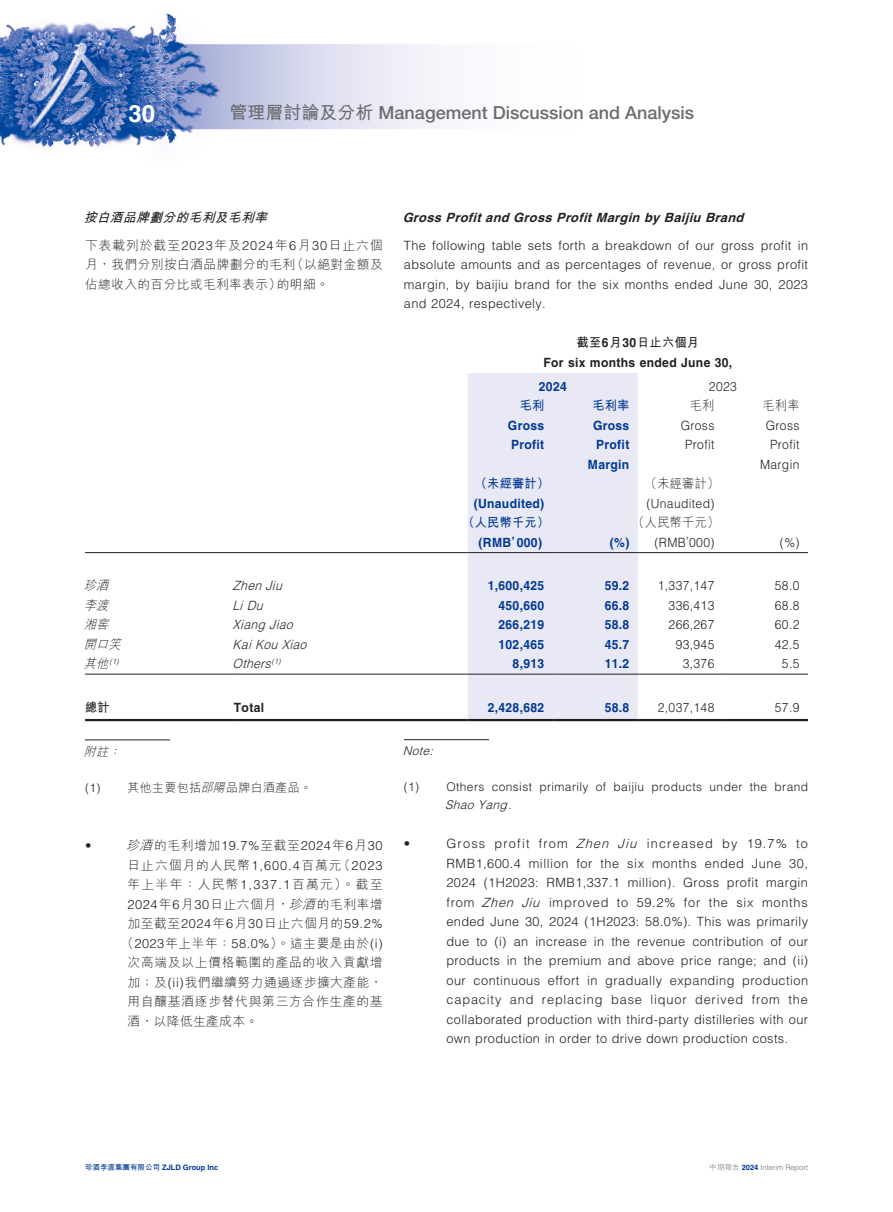
<style>
.page{position:relative;width:893px;height:1212px;background:#fff}
.page>*{position:absolute;margin:0;border:0;box-sizing:border-box;transform-origin:0 0}
.t1{font:700 24px "Helvetica LT Std";color:#fff}
.t2{font:500 18px "Helvetica Neue LT Std";color:#6c6d70}
.t3{font:300 12.75px/19.5px "Helvetica LT Std";letter-spacing:.03em;color:#231f20;text-align:justify}
.t4{font:300 12.75px/19.5px "M Hei HK";letter-spacing:.045em;color:#231f20}
.t5{font:700 12.75px/19.5px "Helvetica LT Std";letter-spacing:.03em;color:#003894;scale:.95 1}
.t6{font:300 12.75px/19.5px "Helvetica LT Std";letter-spacing:.03em;color:#231f20;text-align:center;scale:.95 1}
.t7{font:300 12.75px/28px "M Hei HK";letter-spacing:.075em;color:#231f20}
.t8{font:italic 700 12.75px "Helvetica LT Std";color:#231f20}
.t9{font:italic 300 12.75px "Helvetica LT Std";color:#231f20;scale:.95 1}
.t10{font:700 12.75px "Helvetica LT Std";letter-spacing:.03em;color:#231f20;scale:.95 1}
.t11{font:300 12.75px "M Hei HK";letter-spacing:.1em;color:#231f20}
.t12{font:700 12.75px "M Hei HK";letter-spacing:.03em;color:#003894;scale:.95 1}
.t13{font:300 12.75px "M Hei HK";letter-spacing:.045em;color:#231f20;scale:.95 1}
.t14{font:700 12.75px "M Hei HK";letter-spacing:.03em;color:#231f20;scale:.95 1}
.t15{font:italic 300 12.75px "M Hei HK";color:#231f20;scale:.95 1}
.t16{font:300 12px/18px "Helvetica LT Std";letter-spacing:.03em;color:#231f20}
.t17{font:300 12px "M Hei HK";letter-spacing:.03em;color:#231f20}
.t18{font:italic 300 12px "Helvetica LT Std";color:#231f20}
.t19{font:italic 300 12px "M Hei HK";color:#231f20}
.t20{font:700 7.5px "Helvetica LT Std";color:#003894}
.t21{font:300 7.5px "Helvetica LT Std";color:#6c6d70}
.t22{font:italic 300 7.5px "Helvetica LT Std";color:#231f20;scale:.95 1}
.s1{font-family:"M Hei HK";font-weight:700}
.s2{font-weight:700;font-style:italic}
.s3{font-family:"Helvetica LT Std"}
.s4{font-family:"M Hei HK";font-size:12.75px}
.s5{font-style:italic}
.s6{font-family:"M Hei HK";font-style:italic}
.s7{font-family:"M Hei HK"}
.s8{font-weight:700;color:#003894}
</style>
<div class="page">
<img style="left:0;top:13px;width:808px;height:728px">
<div style="left:468px;top:373px;width:170px;height:346px;background:#e9e8f5"></div>
<hr style="left:85px;top:552px;width:149px;height:1px;background:#231f20">
<hr style="left:234px;top:552px;width:234px;height:1px;background:#231f20">
<hr style="left:468px;top:552px;width:85px;height:1px;background:#231f20">
<hr style="left:553px;top:552px;width:85px;height:1px;background:#231f20">
<hr style="left:638px;top:552px;width:85px;height:1px;background:#231f20">
<hr style="left:723px;top:552px;width:85px;height:1px;background:#231f20">
<hr style="left:85px;top:674px;width:149px;height:1px;background:#231f20">
<hr style="left:234px;top:674px;width:234px;height:1px;background:#231f20">
<hr style="left:468px;top:674px;width:85px;height:1px;background:#231f20">
<hr style="left:553px;top:674px;width:85px;height:1px;background:#231f20">
<hr style="left:638px;top:674px;width:85px;height:1px;background:#231f20">
<hr style="left:723px;top:674px;width:85px;height:1px;background:#231f20">
<hr style="left:85px;top:719px;width:149px;height:2px;background:#231f20">
<hr style="left:234px;top:719px;width:234px;height:2px;background:#231f20">
<hr style="left:468px;top:719px;width:85px;height:2px;background:#231f20">
<hr style="left:553px;top:719px;width:85px;height:2px;background:#231f20">
<hr style="left:638px;top:719px;width:85px;height:2px;background:#231f20">
<hr style="left:723px;top:719px;width:85px;height:2px;background:#231f20">
<hr style="left:404px;top:739px;width:85px;height:1px;background:#231f20">
<hr style="left:85px;top:739px;width:85px;height:1px;background:#231f20">
<h1 class="t1" style="left:129px;top:99px;width:28px">30</h1>
<h2 class="t2" style="left:230px;top:102px;width:466px"><span class="s1">管理層討論及分析</span> Management Discussion and Analysis</h2>
<p class="t7" style="left:84px;top:203px;width:300px"><span class="s2">按白酒品牌劃分的毛利及毛利率<br></span>下表載列於截至<span class="s3">2023</span>年及<span class="s3">2024</span>年<span class="s3">6</span>月<span class="s3">30</span>日止六個</p>
<p class="t4" style="left:85px;top:255px;width:299px">月，我們分別按白酒品牌劃分的毛利（以絕對金額及佔總收入的百分比或毛利率表示）的明細。</p>
<p class="t8" style="left:403px;top:209px;width:346px">Gross Profitand Gross ProfitMargin by Baij iu Brand</p>
<p class="t3" style="left:404px;top:235px;width:406px">The following table sets forth a breakdown of our gross profit in absolute amounts and as percentages of revenue, or gross profit margin, by baijiu brand for the six months ended June 30, 2023 and 2024, respectively.</p>
<p class="t14" style="left:577px;top:333px;width:130px">截至<span class="s3">6</span>月<span class="s3">30</span>日止六個月</p>
<p class="t10" style="left:543px;top:354px;width:200px">For six months ended June 30,</p>
<p class="t5" style="left:539px;top:376px;width:31px">2024</p>
<p class="t6" style="left:709px;top:376px;width:31px">2023</p>
<p class="t12" style="left:520px;top:396px;width:27px">毛利</p>
<p class="t12" style="left:592px;top:396px;width:40px">毛利率</p>
<p class="t13" style="left:690px;top:399px;width:27px">毛利</p>
<p class="t13" style="left:762px;top:399px;width:40px">毛利率</p>
<p class="t5" style="left:508px;top:415px;width:40px">Gross<br>Profit</p>
<p class="t5" style="left:588px;top:415px;width:45px;text-align:right">Gross<br>Profit<br>Margin</p>
<p class="t6" style="left:681px;top:415px;width:37px">Gross<br>Profit</p>
<p class="t6" style="left:760px;top:415px;width:43px;text-align:right">Gross<br>Profit<br>Margin</p>
<p class="t12" style="left:475px;top:474px;width:80px">（未經審計）</p>
<p class="t13" style="left:645px;top:477px;width:80px">（未經審計）</p>
<p class="t5" style="left:474px;top:493px;width:76px">(Unaudited)</p>
<p class="t6" style="left:646px;top:493px;width:73px">(Unaudited)</p>
<p class="t12" style="left:462px;top:513px;width:93px">（人民幣千元）</p>
<p class="t13" style="left:632px;top:516px;width:93px">（人民幣千元）</p>
<p class="t5" style="left:479px;top:532px;width:68px">(RMB’ 000)</p>
<p class="t5" style="left:610px;top:532px;width:22px">(%)</p>
<p class="t6" style="left:654px;top:532px;width:65px">(RMB’000)</p>
<p class="t6" style="left:780px;top:532px;width:22px">(%)</p>
<p class="t15" style="left:84px;top:579px;width:31px">珍酒</p>
<p class="t9" style="left:233px;top:578px;width:58px">ZhenJiu</p>
<p class="t5" style="left:488px;top:576px;width:61px">1,600,425</p>
<p class="t5" style="left:605px;top:576px;width:27px">59.2</p>
<p class="t6" style="left:658px;top:576px;width:61px">1,337,147</p>
<p class="t6" style="left:775px;top:576px;width:27px">58.0</p>
<p class="t15" style="left:84px;top:599px;width:31px">李渡</p>
<p class="t9" style="left:233px;top:597px;width:37px">LiDu</p>
<p class="t5" style="left:498px;top:595px;width:50px">450,660</p>
<p class="t5" style="left:605px;top:595px;width:27px">66.8</p>
<p class="t6" style="left:669px;top:595px;width:50px">336,413</p>
<p class="t6" style="left:775px;top:595px;width:27px">68.8</p>
<p class="t15" style="left:84px;top:618px;width:31px">湘窖</p>
<p class="t9" style="left:233px;top:617px;width:69px">Xiang Jiao</p>
<p class="t5" style="left:498px;top:615px;width:50px">266,219</p>
<p class="t5" style="left:605px;top:615px;width:27px">58.8</p>
<p class="t6" style="left:669px;top:615px;width:50px">266,267</p>
<p class="t6" style="left:775px;top:615px;width:27px">60.2</p>
<p class="t15" style="left:84px;top:638px;width:44px">開口笑</p>
<p class="t9" style="left:233px;top:636px;width:84px">KaiKouXiao</p>
<p class="t5" style="left:498px;top:634px;width:50px">102,465</p>
<p class="t5" style="left:605px;top:634px;width:27px">45.7</p>
<p class="t6" style="left:676px;top:634px;width:42px">93,945</p>
<p class="t6" style="left:775px;top:634px;width:27px">42.5</p>
<p class="t22" style="left:84px;top:657px;width:41px"><span class="s4">其他</span>(1)</p>
<p class="t9" style="left:233px;top:656px;width:55px">Others<sup>(1)</sup></p>
<p class="t5" style="left:513px;top:654px;width:35px">8,913</p>
<p class="t5" style="left:605px;top:654px;width:27px">11.2</p>
<p class="t6" style="left:683px;top:654px;width:35px">3,376</p>
<p class="t6" style="left:782px;top:654px;width:20px">5.5</p>
<p class="t14" style="left:85px;top:698px;width:27px">總計</p>
<p class="t10" style="left:234px;top:700px;width:33px">Total</p>
<p class="t5" style="left:488px;top:697px;width:61px">2,428,682</p>
<p class="t5" style="left:605px;top:697px;width:27px">58.8</p>
<p class="t6" style="left:658px;top:697px;width:61px">2,037,148</p>
<p class="t6" style="left:775px;top:697px;width:27px">57.9</p>
<p class="t18" style="left:403px;top:744px;width:35px">Note:</p>
<p class="t16" style="left:445px;top:778px;width:364px;text-indent:-41px">(1) Others consist primarily of baijiu products under the brand<br><span class="s5">Shao Yang</span>.</p>
<p class="t3" style="left:404px;top:834px;width:8px">•</p>
<p class="t3" style="left:446px;top:834px;width:363px">Gross profit from <span class="s5">Zhen Jiu</span> increased by 19.7% to RMB1,600.4 million for the six months ended June 30, 2024 (1H2023: RMB1,337.1 million). Gross profit margin from <span class="s5">Zhen Jiu</span> improved to 59.2% for the six months ended June 30, 2024 (1H2023: 58.0%). This was primarily due to (i) an increase in the revenue contribution of our products in the premium and above price range; and (ii) our continuous effort in gradually expanding production capacity and replacing base liquor derived from the collaborated production with third-party distilleries with our own production in order to drive down production costs.</p>
<p class="t19" style="left:84px;top:745px;width:41px">附註：</p>
<p class="t17" style="left:85px;top:781px;width:229px"><span class="s3">(1)</span> 其他主要包括<span class="s5">邵陽</span>品牌白酒產品。</p>
<p class="t3" style="left:85px;top:836px;width:8px">•</p>
<p class="t3" style="left:126px;top:836px;width:258px"><span class="s6">珍酒</span><span class="s7">的毛利增加</span>19.7%<span class="s7">至截至</span>2024<span class="s7">年</span>6<span class="s7">月</span>30</p>
<p class="t7" style="left:128px;top:851px;width:257px">日止六個月的人民幣<span class="s3">1,600.4</span>百萬元（<span class="s3">2023</span></p>
<p class="t11" style="left:128px;top:878px;width:257px">年上半年：人民幣<span class="s3">1,337.1</span>百萬元）。截至</p>
<p class="t4" style="left:128px;top:894px;width:257px"><span class="s3">2024</span>年<span class="s3">6</span>月<span class="s3">30</span>日止六個月，<span class="s5">珍酒</span>的毛利率增</p>
<p class="t4" style="left:128px;top:913px;width:257px">加至截至<span class="s3">2024</span>年<span class="s3">6</span>月<span class="s3">30</span>日止六個月的<span class="s3">59.2%</span></p>
<p class="t4" style="left:121px;top:933px;width:263px">（<span class="s3">2023</span>年上半年：<span class="s3">58.0%</span>）。這主要是由於<span class="s3">(i)</span></p>
<p class="t4" style="left:128px;top:952px;width:257px">次高端及以上價格範圍的產品的收入貢獻增</p>
<p class="t4" style="left:128px;top:972px;width:257px">加；及<span class="s3">(ii)</span>我們繼續努力通過逐步擴大產能，</p>
<p class="t4" style="left:128px;top:991px;width:257px">用自釀基酒逐步替代與第三方合作生產的基</p>
<p class="t4" style="left:128px;top:1011px;width:132px">酒，以降低生產成本。</p>
<p class="t20" style="left:85px;top:1162px;width:135px"><span class="s7">珍酒李渡集團有限公司</span> ZJLD Group Inc</p>
<p class="t21" style="left:710px;top:1162px;width:100px"><span class="s7">中期報告</span> <span class="s8">2024</span> Interim Report</p>
</div>
